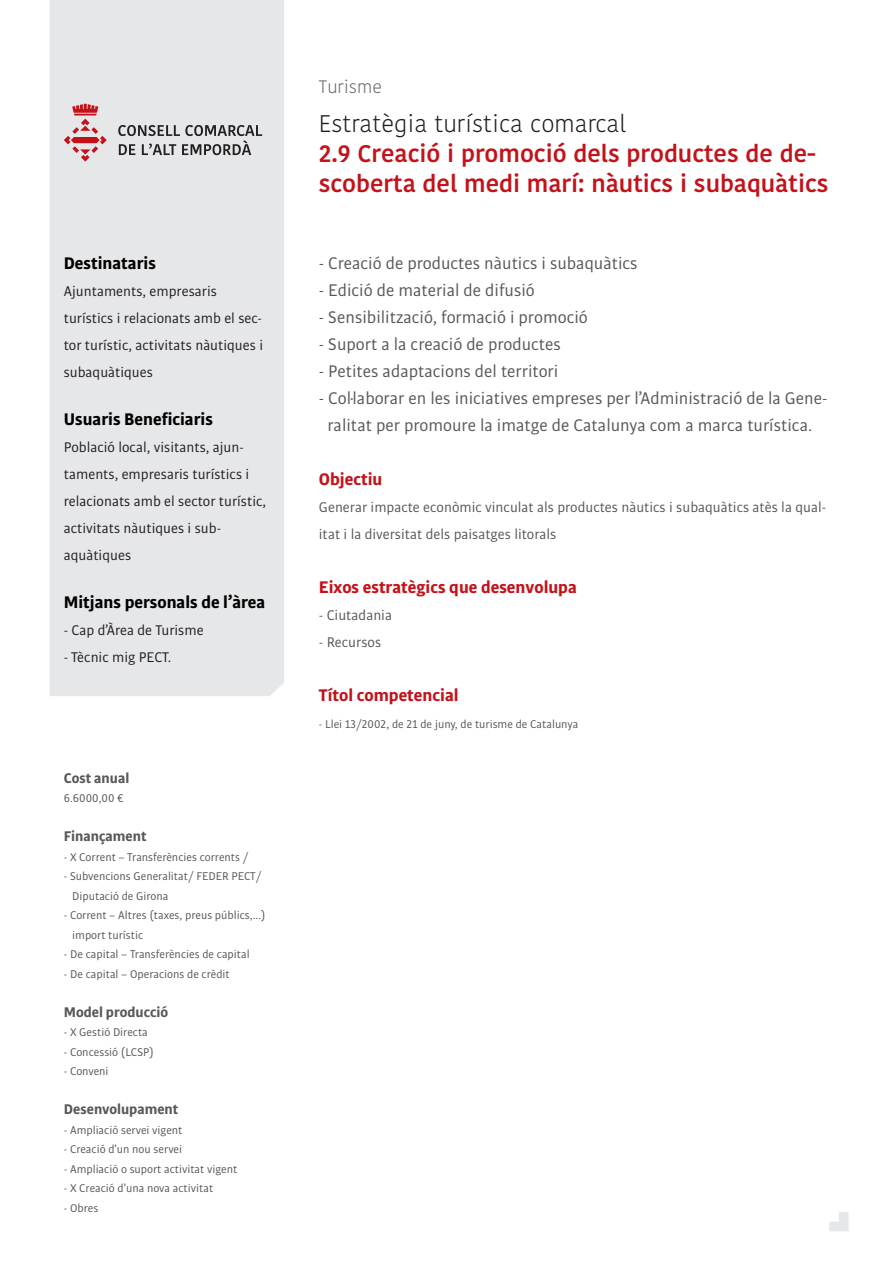
<style>
.page{position:relative;width:893px;height:1263px;background:#fff}
.page>*{position:absolute;margin:0;border:0;box-sizing:border-box;transform-origin:0 0}
.t1{font:600 24px/30px "Kohinoor Devanagari";color:#c4121a}
.t2{font:300 24px "Kohinoor Devanagari";color:#231f20}
.t3{font:18px/27px "Bulo";color:#57585a;text-align:center}
.t4{font:700 18px "Bulo";color:#c4121a}
.t5{font:700 18px "Bulo";color:#000}
.t6{font:300 18px "Kohinoor Devanagari";color:#6c6d70}
.t7{font:15px/27px "Bulo";color:#231f20}
.t8{font:15px/27px "Bulo";color:#57585a}
.t9{font:700 15px "Bulo";color:#57585a}
.t10{font:12px/19.5px "Bulo";color:#57585a}
</style>
<div class="page">
<div style="left:50px;top:0;width:234px;height:696px;background:#e6e7e9"></div>
<svg style="left:64px;top:104px;width:43px;height:58px;background:#ddb1b5"></svg>
<svg style="left:118px;top:125px;width:144px;height:30px;background:#aeaeb0"></svg>
<svg style="left:829px;top:1212px;width:19px;height:19px"></svg>
<h2 class="t5" style="left:64px;top:251px;width:94px">Destinataris</h2>
<p class="t7" style="left:64px;top:277px;width:201px">Ajuntaments, empresaris turístics i relacionats amb el sec&shy;tor turístic, activitats nàutiques i subaquàtiques</p>
<h2 class="t5" style="left:64px;top:407px;width:151px">Usuaris Beneficiaris</h2>
<p class="t7" style="left:64px;top:433px;width:204px">Població local, visitants, ajun&shy;taments, empresaris turístics i relacionats amb el sector turístic, activitats nàutiques i sub&shy;aquàtiques</p>
<h2 class="t5" style="left:64px;top:590px;width:203px">Mitjans personals de l’àrea</h2>
<p class="t7" style="left:64px;top:616px;width:141px">- Cap d’Àrea de Turisme</p>
<p class="t7" style="left:64px;top:643px;width:109px">- Tècnic mig PECT.</p>
<p class="t9" style="left:64px;top:768px;width:67px">Cost anual</p>
<p class="t10" style="left:64px;top:788px;width:62px">6.6000,00 €</p>
<p class="t9" style="left:64px;top:827px;width:84px">Finançament</p>
<p class="t10" style="left:64px;top:847px;width:186px">- X Corrent – Transferències corrents /</p>
<p class="t10" style="left:72px;top:866px;width:191px;text-indent:-9px">- Subvencions Generalitat/ FEDER PECT/<br>Diputació de Girona</p>
<p class="t10" style="left:72px;top:905px;width:195px;text-indent:-9px">- Corrent – Altres (taxes, preus públics,...) import turístic</p>
<p class="t10" style="left:64px;top:944px;width:187px">- De capital – Transferències de capital</p>
<p class="t10" style="left:64px;top:964px;width:167px">- De capital – Operacions de crèdit</p>
<p class="t9" style="left:64px;top:1002px;width:106px">Model producció</p>
<p class="t10" style="left:64px;top:1022px;width:86px">- X Gestió Directa</p>
<p class="t10" style="left:64px;top:1042px;width:92px">- Concessió (LCSP)</p>
<p class="t10" style="left:64px;top:1061px;width:46px">- Conveni</p>
<p class="t9" style="left:64px;top:1100px;width:116px">Desenvolupament</p>
<p class="t10" style="left:64px;top:1120px;width:120px">- Ampliació servei vigent</p>
<p class="t10" style="left:64px;top:1139px;width:120px">- Creació d’un nou servei</p>
<p class="t10" style="left:64px;top:1159px;width:175px">- Ampliació o suport activitat vigent</p>
<p class="t10" style="left:64px;top:1178px;width:151px">- X Creació d’una nova activitat</p>
<p class="t10" style="left:64px;top:1198px;width:36px">- Obres</p>
<h2 class="t6" style="left:319px;top:76px;width:65px">Turisme</h2>
<h1 class="t2" style="left:319px;top:109px;width:309px">Estratègia turística comarcal</h1>
<h1 class="t1" style="left:319px;top:138px;width:511px">2.9 Creació i promoció dels productes de de&shy;scoberta del medi marí: nàutics i subaquàtics</h1>
<h2 class="t3" style="left:319px;top:249px;width:320px">- Creació de productes nàutics i subaquàtics</h2>
<h2 class="t3" style="left:319px;top:276px;width:217px">- Edició de material de difusió</h2>
<h2 class="t3" style="left:319px;top:303px;width:270px">- Sensibilització, formació i promoció</h2>
<h2 class="t3" style="left:319px;top:330px;width:243px">- Suport a la creació de productes</h2>
<h2 class="t3" style="left:319px;top:357px;width:241px">- Petites adaptacions del territori</h2>
<h2 class="t3" style="left:319px;top:384px;width:510px">- Col·laborar en les iniciatives empreses per l’Administració de la Gene&shy;ralitat per promoure la imatge de Catalunya com a marca turística.</h2>
<h2 class="t4" style="left:319px;top:467px;width:65px">Objectiu</h2>
<p class="t8" style="left:319px;top:493px;width:509px">Generar impacte econòmic vinculat als productes nàutics i subaquàtics atès la qual&shy;itat i la diversitat dels paisatges litorals</p>
<h2 class="t4" style="left:319px;top:575px;width:259px">Eixos estratègics que desenvolupa</h2>
<p class="t8" style="left:319px;top:601px;width:75px">- Ciutadania</p>
<p class="t8" style="left:319px;top:628px;width:64px">- Recursos</p>
<h2 class="t4" style="left:319px;top:683px;width:141px">Títol competencial</h2>
<p class="t10" style="left:319px;top:714px;width:261px">- Llei 13/2002, de 21 de juny, de turisme de Catalunya</p>
</div>
